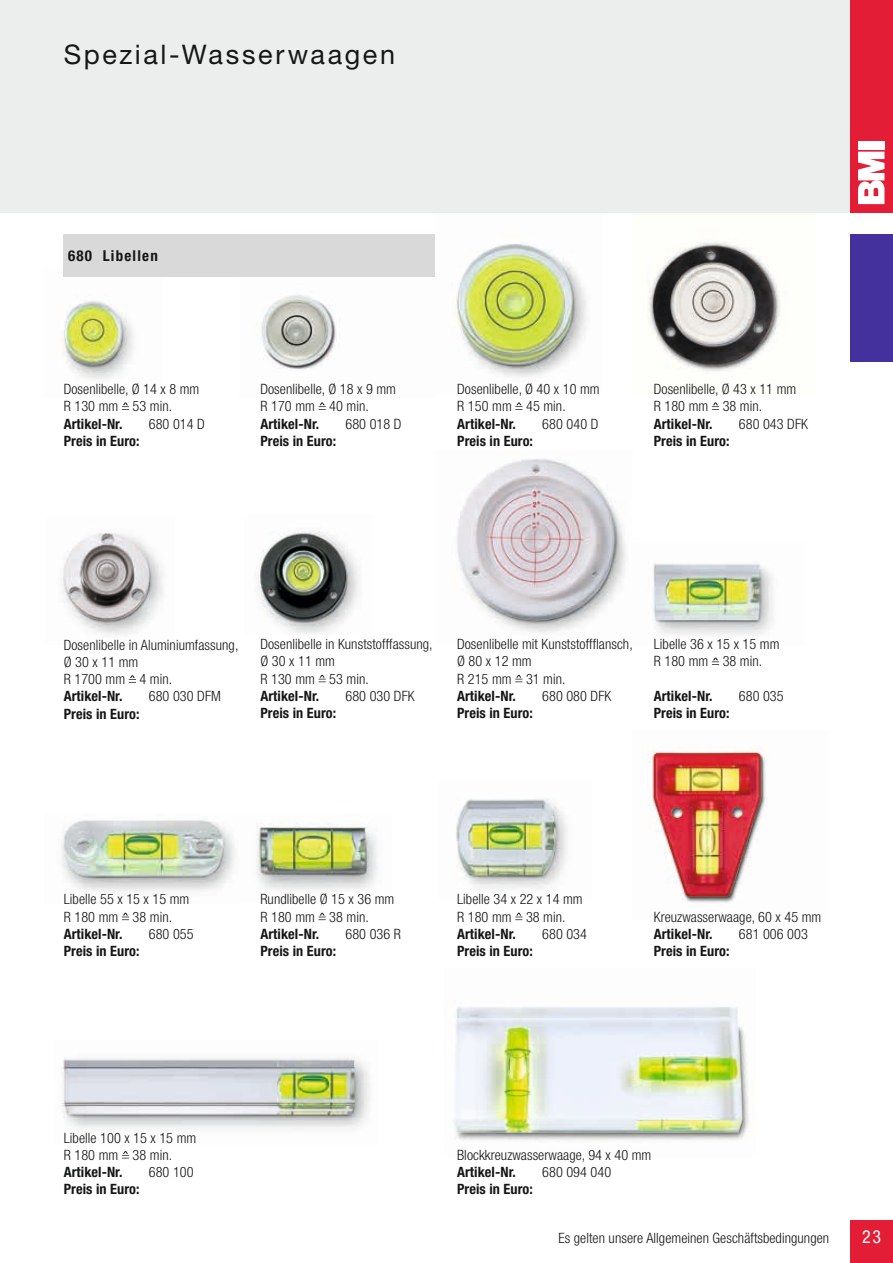
<style>
.page{position:relative;width:893px;height:1263px;background:#fff}
.page>*{position:absolute;margin:0;border:0;box-sizing:border-box;transform-origin:0 0}
.t1{font:27px "Helvetica Neue";letter-spacing:.095em;color:#151616}
.t2{font:condensed 18px "Helvetica Neue";color:#fff}
.t3{font:700 condensed 15px "Helvetica Neue";letter-spacing:.08em;color:#151616}
.t4{font:300 condensed 14.25px/17.2px "Helvetica Neue";letter-spacing:.005em;color:#151616}
.t5{font:700 condensed 14.25px "Helvetica Neue";letter-spacing:.005em;color:#151616}
</style>
<div class="page">
<div style="left:850px;top:1220px;width:43px;height:43px;background:#e21d35"></div>
<div style="left:0;top:0;width:850px;height:213px;background:#eceded"></div>
<div style="left:850px;top:0;width:43px;height:213px;background:#e21d35"></div>
<div style="left:858px;top:142px;width:26px;height:8px;background:#fff"></div>
<svg style="left:858px;top:152px;width:26px;height:52px"></svg>
<img style="left:58px;top:270px;width:103px;height:110px">
<img style="left:239px;top:276px;width:196px;height:94px">
<div style="left:850px;top:234px;width:43px;height:127px;background:#45319e"></div>
<div style="left:64px;top:234px;width:372px;height:42px;background:#d9d9da"></div>
<svg style="left:122px;top:402px;width:7px;height:8px"></svg>
<svg style="left:319px;top:402px;width:7px;height:8px"></svg>
<img style="left:455px;top:243px;width:132px;height:134px">
<svg style="left:515px;top:402px;width:7px;height:8px"></svg>
<img style="left:63px;top:533px;width:101px;height:102px">
<svg style="left:129px;top:675px;width:7px;height:8px"></svg>
<img style="left:255px;top:531px;width:104px;height:103px">
<svg style="left:319px;top:675px;width:7px;height:7px"></svg>
<img style="left:457px;top:459px;width:169px;height:175px">
<svg style="left:515px;top:675px;width:7px;height:7px"></svg>
<img style="left:653px;top:563px;width:120px;height:72px">
<svg style="left:712px;top:658px;width:7px;height:7px"></svg>
<img style="left:647px;top:240px;width:134px;height:132px">
<svg style="left:712px;top:402px;width:7px;height:8px"></svg>
<img style="left:256px;top:823px;width:122px;height:67px">
<svg style="left:319px;top:913px;width:7px;height:7px"></svg>
<img style="left:456px;top:799px;width:112px;height:90px">
<svg style="left:515px;top:913px;width:7px;height:7px"></svg>
<img style="left:61px;top:1057px;width:308px;height:72px">
<svg style="left:122px;top:1151px;width:7px;height:8px"></svg>
<img style="left:647px;top:747px;width:119px;height:156px">
<img style="left:453px;top:1006px;width:296px;height:135px">
<img style="left:61px;top:819px;width:174px;height:72px">
<svg style="left:122px;top:913px;width:7px;height:7px"></svg>
<h1 class="t1" style="left:64px;top:38px;width:333px">Spezial-Wasserwaagen</h1>
<p class="t3" style="left:68px;top:247px;width:91px">680 Libellen</p>
<p class="t4" style="left:64px;top:380px;width:137px">Dosenlibelle, Ø 14 x 8 mm<br>R 130 mm 53 min.</p>
<p class="t5" style="left:64px;top:415px;width:60px">Artikel-Nr.</p>
<p class="t4" style="left:149px;top:415px;width:58px">680 014 D</p>
<p class="t5" style="left:64px;top:432px;width:77px">Preis in Euro:</p>
<p class="t4" style="left:260px;top:380px;width:137px">Dosenlibelle, Ø 18 x 9 mm<br>R 170 mm 40 min.</p>
<p class="t5" style="left:260px;top:415px;width:60px">Artikel-Nr.</p>
<p class="t4" style="left:345px;top:415px;width:58px">680 018 D</p>
<p class="t5" style="left:260px;top:432px;width:77px">Preis in Euro:</p>
<p class="t4" style="left:457px;top:380px;width:144px">Dosenlibelle, Ø 40 x 10 mm<br>R 150 mm 45 min.</p>
<p class="t5" style="left:457px;top:415px;width:60px">Artikel-Nr.</p>
<p class="t4" style="left:542px;top:415px;width:58px">680 040 D</p>
<p class="t5" style="left:457px;top:432px;width:77px">Preis in Euro:</p>
<p class="t4" style="left:654px;top:380px;width:144px">Dosenlibelle, Ø 43 x 11 mm<br>R 180 mm 38 min.</p>
<p class="t5" style="left:654px;top:415px;width:60px">Artikel-Nr.</p>
<p class="t4" style="left:739px;top:415px;width:71px">680 043 DFK</p>
<p class="t5" style="left:654px;top:432px;width:77px">Preis in Euro:</p>
<p class="t4" style="left:64px;top:636px;width:176px">Dosenlibelle in Aluminiumfassung,<br>Ø 30 x 11 mm<br>R 1700 mm 4 min.</p>
<p class="t5" style="left:64px;top:688px;width:60px">Artikel-Nr.</p>
<p class="t4" style="left:149px;top:688px;width:74px">680 030 DFM</p>
<p class="t5" style="left:64px;top:705px;width:77px">Preis in Euro:</p>
<p class="t4" style="left:260px;top:635px;width:174px">Dosenlibelle in Kunststofffassung,<br>Ø 30 x 11 mm<br>R 130 mm 53 min.</p>
<p class="t5" style="left:260px;top:687px;width:60px">Artikel-Nr.</p>
<p class="t4" style="left:345px;top:687px;width:71px">680 030 DFK</p>
<p class="t5" style="left:260px;top:704px;width:77px">Preis in Euro:</p>
<p class="t4" style="left:457px;top:635px;width:177px">Dosenlibelle mit Kunststoffflansch,<br>Ø 80 x 12 mm<br>R 215 mm 31 min.</p>
<p class="t5" style="left:457px;top:687px;width:60px">Artikel-Nr.</p>
<p class="t4" style="left:542px;top:687px;width:71px">680 080 DFK</p>
<p class="t5" style="left:457px;top:704px;width:77px">Preis in Euro:</p>
<p class="t4" style="left:654px;top:635px;width:127px">Libelle 36 x 15 x 15 mm<br>R 180 mm 38 min.</p>
<p class="t5" style="left:654px;top:687px;width:60px">Artikel-Nr.</p>
<p class="t4" style="left:739px;top:687px;width:46px">680 035</p>
<p class="t5" style="left:654px;top:704px;width:77px">Preis in Euro:</p>
<p class="t4" style="left:64px;top:890px;width:127px">Libelle 55 x 15 x 15 mm<br>R 180 mm 38 min.</p>
<p class="t5" style="left:64px;top:925px;width:60px">Artikel-Nr.</p>
<p class="t4" style="left:149px;top:925px;width:46px">680 055</p>
<p class="t5" style="left:64px;top:942px;width:77px">Preis in Euro:</p>
<p class="t4" style="left:260px;top:890px;width:135px">Rundlibelle Ø 15 x 36 mm<br>R 180 mm 38 min.</p>
<p class="t5" style="left:260px;top:925px;width:60px">Artikel-Nr.</p>
<p class="t4" style="left:345px;top:925px;width:57px">680 036 R</p>
<p class="t5" style="left:260px;top:942px;width:77px">Preis in Euro:</p>
<p class="t4" style="left:457px;top:890px;width:127px">Libelle 34 x 22 x 14 mm<br>R 180 mm 38 min.</p>
<p class="t5" style="left:457px;top:925px;width:60px">Artikel-Nr.</p>
<p class="t4" style="left:542px;top:925px;width:46px">680 034</p>
<p class="t5" style="left:457px;top:942px;width:77px">Preis in Euro:</p>
<p class="t4" style="left:654px;top:908px;width:169px">Kreuzwasserwaage, 60 x 45 mm</p>
<p class="t5" style="left:654px;top:925px;width:60px">Artikel-Nr.</p>
<p class="t4" style="left:739px;top:925px;width:71px">681 006 003</p>
<p class="t5" style="left:654px;top:942px;width:77px">Preis in Euro:</p>
<p class="t4" style="left:64px;top:1129px;width:134px">Libelle 100 x 15 x 15 mm<br>R 180 mm 38 min.</p>
<p class="t5" style="left:64px;top:1163px;width:60px">Artikel-Nr.</p>
<p class="t4" style="left:149px;top:1163px;width:46px">680 100</p>
<p class="t5" style="left:64px;top:1181px;width:77px">Preis in Euro:</p>
<p class="t4" style="left:457px;top:1146px;width:196px">Blockkreuzwasserwaage, 94 x 40 mm</p>
<p class="t5" style="left:457px;top:1163px;width:60px">Artikel-Nr.</p>
<p class="t4" style="left:542px;top:1163px;width:71px">680 094 040</p>
<p class="t5" style="left:457px;top:1181px;width:77px">Preis in Euro:</p>
<p class="t4" style="left:558px;top:1229px;width:272px">Es gelten unsere Allgemeinen Geschäftsbedingungen</p>
<p class="t2" style="left:862px;top:1226px;width:21px">23</p>
</div>
